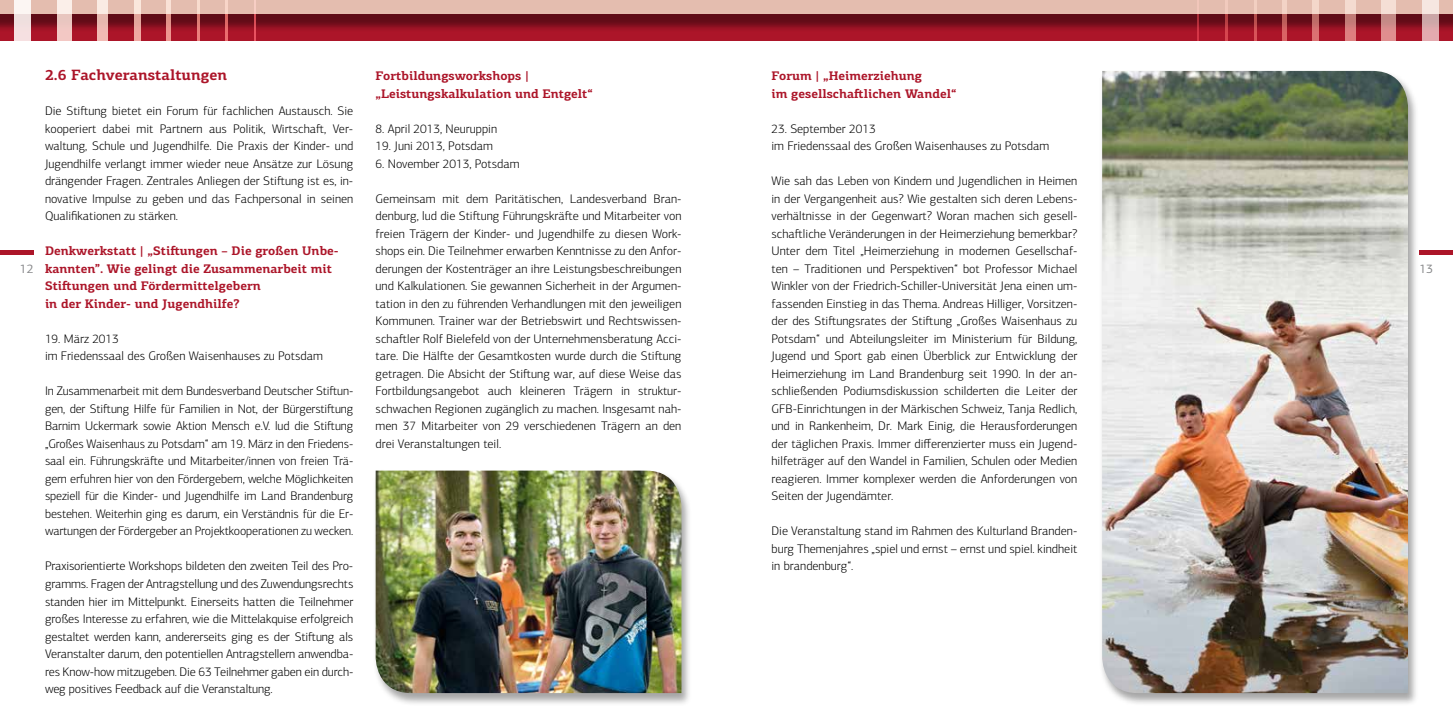
<style>
.page{position:relative;width:1453px;height:727px;background:#fff}
.page>*{position:absolute;margin:0;border:0;box-sizing:border-box;transform-origin:0 0}
.t1{font:700 15px "PF Centro Slab Pro";color:#ac1529}
.t2{font:300 12.5px/17.5px "PF Centro Sans Pro";color:#000;text-align:justify}
.t3{font:700 12.5px/17.5px "PF Centro Slab Pro";color:#ac1529}
.t4{font:12.5px "PF Centro Sans Pro";color:#87888a}
</style>
<div class="page">
<div style="left:0;top:250px;width:34px;height:5px;background:#ac1529"></div>
<div style="left:1419px;top:250px;width:34px;height:5px;background:#ac1529"></div>
<div style="left:0;top:0;width:1453px;height:41px;background:#ac1529"></div>
<div style="left:0;top:0;width:1453px;height:33px;background:#000;opacity:.45"></div>
<div style="left:0;top:0;width:1453px;height:13px;background:#e4bdaf"></div>
<svg style="left:1422px;top:0;width:16px;height:41px"></svg>
<svg style="left:1381px;top:0;width:15px;height:41px"></svg>
<svg style="left:1345px;top:0;width:10px;height:41px"></svg>
<svg style="left:1313px;top:0;width:6px;height:41px"></svg>
<svg style="left:1282px;top:0;width:5px;height:41px"></svg>
<hr style="left:1253px;top:0;width:3px;height:41px;background:#c26252">
<hr style="left:1225px;top:0;width:2px;height:41px;background:#bb4c41">
<hr style="left:1198px;top:0;width:1px;height:41px;background:#b33434">
<div style="left:14px;top:0;width:17px;height:41px;background:linear-gradient(to bottom,#f9f6f2,#f1d8d9)"></div>
<svg style="left:57px;top:0;width:15px;height:41px"></svg>
<svg style="left:98px;top:0;width:10px;height:41px"></svg>
<svg style="left:134px;top:0;width:6px;height:41px"></svg>
<svg style="left:166px;top:0;width:5px;height:41px"></svg>
<hr style="left:197px;top:0;width:2px;height:41px;background:#c26252">
<hr style="left:225px;top:0;width:3px;height:41px;background:#bb4c41">
<hr style="left:254px;top:0;width:1px;height:41px;background:#b33434">
<div style="left:1099px;top:70px;width:319px;height:636px;background:#000;opacity:.35"></div>
<img style="left:1102px;top:71px;width:306px;height:621px">
<div style="left:372px;top:469px;width:320px;height:236px;background:#000;opacity:.35"></div>
<img style="left:376px;top:470px;width:305px;height:222px">
<p class="t1" style="left:45px;top:65px;width:184px">2.6 Fachveranstaltungen</p>
<p class="t2" style="left:45px;top:102px;width:310px">Die Stiftung bietet ein Forum für fachlichen Austausch. Sie kooperiert dabei mit Partnern aus Politik, Wirtschaft, Ver&shy;waltung, Schule und Jugendhilfe. Die Praxis der Kinder- und Jugendhilfe verlangt immer wieder neue Ansätze zur Lösung drängender Fragen. Zentrales Anliegen der Stiftung ist es, in&shy;novative Impulse zu geben und das Fachpersonal in seinen Qualifikationen zu stärken.</p>
<p class="t3" style="left:45px;top:242px;width:295px">Denkwerkstatt | „Stiftungen – Die großen Unbe&shy;kannten”. Wie gelingt die Zusammenarbeit mit Stiftungen und Fördermittelgebern<br>in der Kinder- und Jugendhilfe?</p>
<p class="t2" style="left:45px;top:330px;width:279px">19. März 2013<br>im Friedenssaal des Großen Waisenhauses zu Potsdam</p>
<p class="t2" style="left:45px;top:382px;width:310px">In Zusammenarbeit mit dem Bundesverband Deutscher Stiftun&shy;gen, der Stiftung Hilfe für Familien in Not, der Bürgerstiftung Barnim Uckermark sowie Aktion Mensch e.V. lud die Stiftung „Großes Waisenhaus zu Potsdam“ am 19. März in den Friedens&shy;saal ein. Führungskräfte und Mitarbeiter/innen von freien Trä&shy;gern erfuhren hier von den Fördergebern, welche Möglichkeiten speziell für die Kinder- und Jugendhilfe im Land Brandenburg bestehen. Weiterhin ging es darum, ein Verständnis für die Er&shy;wartungen der Fördergeber an Projektkooperationen zu wecken.</p>
<p class="t2" style="left:45px;top:557px;width:310px">Praxisorientierte Workshops bildeten den zweiten Teil des Pro&shy;gramms. Fragen der Antragstellung und des Zuwendungsrechts standen hier im Mittelpunkt. Einerseits hatten die Teilnehmer großes Interesse zu erfahren, wie die Mittelakquise erfolgreich gestaltet werden kann, andererseits ging es der Stiftung als Veranstalter darum, den potentiellen Antragstellern anwendba&shy;res Know-how mitzugeben. Die 63 Teilnehmer gaben ein durch&shy;weg positives Feedback auf die Veranstaltung.</p>
<p class="t3" style="left:376px;top:67px;width:219px">Fortbildungsworkshops | „Leistungskalkulation und Entgelt“</p>
<p class="t2" style="left:376px;top:120px;width:123px">8. April 2013, Neuruppin</p>
<p class="t2" style="left:376px;top:137px;width:119px">19. Juni 2013, Potsdam</p>
<p class="t2" style="left:376px;top:155px;width:145px">6. November 2013, Potsdam</p>
<p class="t2" style="left:376px;top:190px;width:307px">Gemeinsam mit dem Paritätischen, Landesverband Bran&shy;denburg, lud die Stiftung Führungskräfte und Mitarbeiter von freien Trägern der Kinder- und Jugendhilfe zu diesen Work&shy;shops ein. Die Teilnehmer erwarben Kenntnisse zu den Anfor&shy;derungen der Kostenträger an ihre Leistungsbeschreibungen und Kalkulationen. Sie gewannen Sicherheit in der Argumen&shy;tation in den zu führenden Verhandlungen mit den jeweiligen Kommunen. Trainer war der Betriebswirt und Rechtswissen&shy;schaftler Rolf Bielefeld von der Unternehmensberatung Acci&shy;tare. Die Hälfte der Gesamtkosten wurde durch die Stiftung getragen. Die Absicht der Stiftung war, auf diese Weise das Fortbildungsangebot auch kleineren Trägern in struktur&shy;schwachen Regionen zugänglich zu machen. Insgesamt nah&shy;men 37 Mitarbeiter von 29 verschiedenen Trägern an den drei Veranstaltungen teil.</p>
<p class="t3" style="left:771px;top:67px;width:186px">Forum | „Heimerziehung<br>im gesellschaftlichen Wandel“</p>
<p class="t2" style="left:771px;top:120px;width:279px">23. September 2013<br>im Friedenssaal des Großen Waisenhauses zu Potsdam</p>
<p class="t2" style="left:771px;top:172px;width:307px">Wie sah das Leben von Kindern und Jugendlichen in Heimen in der Vergangenheit aus? Wie gestalten sich deren Lebens&shy;verhältnisse in der Gegenwart? Woran machen sich gesell&shy;schaftliche Veränderungen in der Heimerziehung bemerkbar?<br>Unter dem Titel „Heimerziehung in modernen Gesellschaf&shy;ten – Traditionen und Perspektiven“ bot Professor Michael Winkler von der Friedrich-Schiller-Universität Jena einen um&shy;fassenden Einstieg in das Thema. Andreas Hilliger, Vorsitzen&shy;der des Stiftungsrates der Stiftung „Großes Waisenhaus zu Potsdam“ und Abteilungsleiter im Ministerium für Bildung, Jugend und Sport gab einen Überblick zur Entwicklung der Heimerziehung im Land Brandenburg seit 1990. In der an&shy;schließenden Podiumsdiskussion schilderten die Leiter der GFB-Einrichtungen in der Märkischen Schweiz, Tanja Redlich, und in Rankenheim, Dr. Mark Einig, die Herausforderungen der täglichen Praxis. Immer differenzierter muss ein Jugend&shy;hilfeträger auf den Wandel in Familien, Schulen oder Medien reagieren. Immer komplexer werden die Anforderungen von Seiten der Jugendämter.</p>
<p class="t2" style="left:771px;top:522px;width:307px">Die Veranstaltung stand im Rahmen des Kulturland Branden&shy;burg Themenjahres „spiel und ernst – ernst und spiel. kindheit in brandenburg“.</p>
<p class="t4" style="left:20px;top:261px;width:15px">12</p>
<p class="t4" style="left:1419px;top:261px;width:15px">13</p>
</div>
